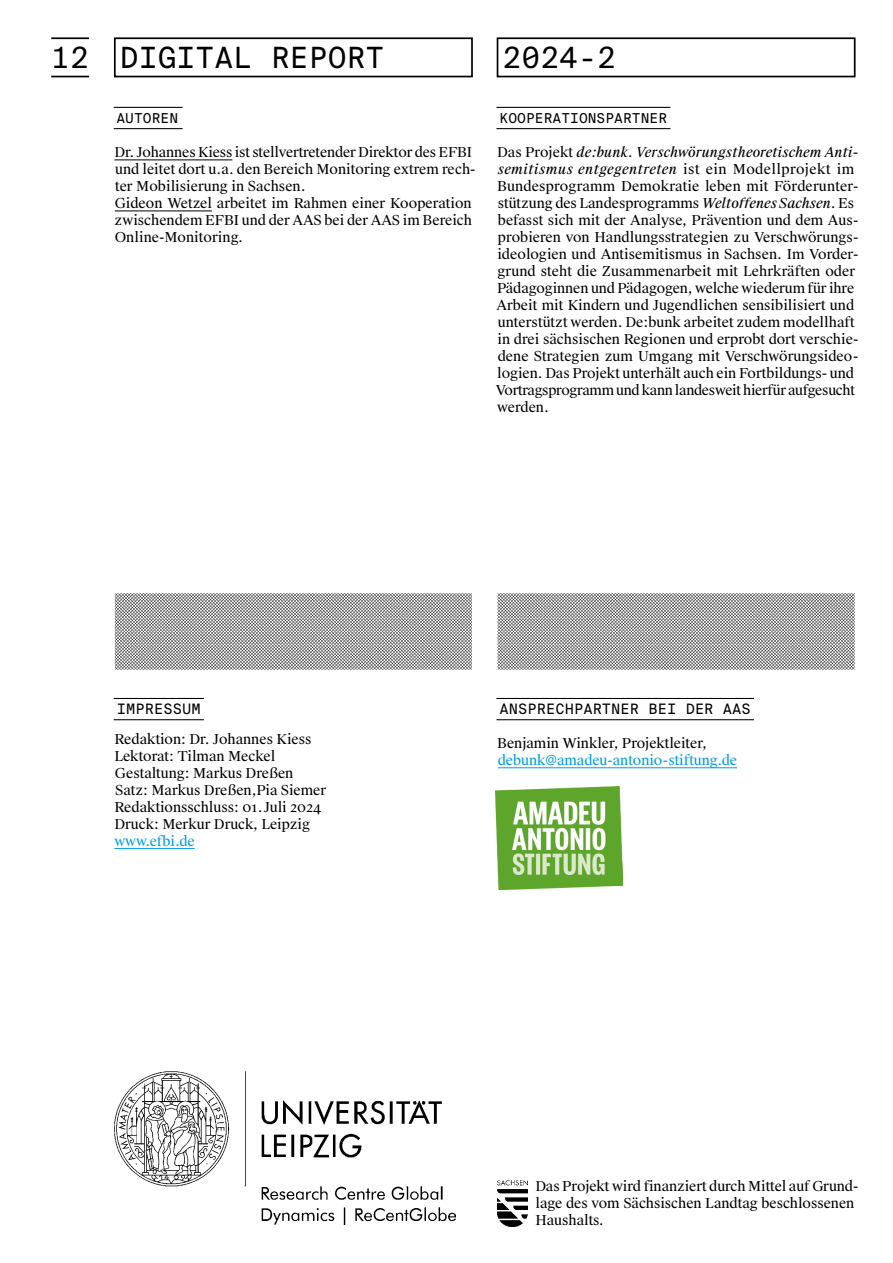
<style>
.page{position:relative;width:893px;height:1263px;background:#fff}
.page>*{position:absolute;margin:0;border:0;box-sizing:border-box;transform-origin:0 0}
.t1{font:29.25px "Suisse Intl Mono";color:#000}
.t2{font:14.4px "Suisse Intl Mono";color:#000}
.t3{font:13.65px/17px "Suisse Works";letter-spacing:-.005em;color:#000}
.t4{font:13.65px "Suisse Works";letter-spacing:-.005em;color:#009ddf}
.t5{font:13.65px "Suisse Intl Mono";color:#000}
.s1{font-style:italic}
</style>
<div class="page">
<hr style="left:114px;top:107px;width:69px;height:1px;background:#000">
<hr style="left:114px;top:128px;width:69px;height:1px;background:#000">
<hr style="left:114px;top:160px;width:118px;height:1px;background:#000">
<hr style="left:115px;top:211px;width:97px;height:1px;background:#000">
<hr style="left:496px;top:107px;width:174px;height:1px;background:#000">
<hr style="left:496px;top:128px;width:174px;height:1px;background:#000">
<div style="left:114px;top:37px;width:359px;height:40px;border:2px solid #000"></div>
<div style="left:497px;top:37px;width:358px;height:40px;border:2px solid #000"></div>
<hr style="left:51px;top:37px;width:38px;height:2px;background:#000">
<hr style="left:51px;top:76px;width:38px;height:1px;background:#000">
<hr style="left:114px;top:698px;width:90px;height:1px;background:#000">
<hr style="left:114px;top:719px;width:90px;height:1px;background:#000">
<hr style="left:114px;top:848px;width:81px;height:1px;background:#009ddf">
<hr style="left:496px;top:698px;width:258px;height:1px;background:#000">
<hr style="left:496px;top:719px;width:258px;height:1px;background:#000">
<hr style="left:498px;top:767px;width:239px;height:1px;background:#009ddf">
<img style="left:115px;top:1071px;width:340px;height:154px">
<img style="left:497px;top:1180px;width:30px;height:47px">
<svg style="left:497px;top:593px;width:358px;height:77px"></svg>
<svg style="left:115px;top:593px;width:357px;height:77px"></svg>
<img style="left:495px;top:787px;width:128px;height:102px">
<h1 class="t1" style="left:51px;top:41px;width:335px">12 DIGITAL REPORT</h1>
<h1 class="t1" style="left:503px;top:41px;width:115px">2024-2</h1>
<p class="t5" style="left:116px;top:111px;width:63px">AUTOREN</p>
<p class="t3" style="left:114px;top:144px;width:363px">Dr. Johannes Kiess ist stellvertretender Direktor des EFBI und leitet dort u.a. den Bereich Monitoring extrem rech&shy;ter Mobilisierung in Sachsen.<br>Gideon Wetzel arbeitet im Rahmen einer Kooperation zwischendem EFBI und der AAS bei der AAS im Bereich Online-Monitoring.</p>
<p class="t5" style="left:500px;top:111px;width:169px">KOOPERATIONSPARTNER</p>
<p class="t3" style="left:496px;top:144px;width:364px">Das Projekt <span class="s1">de:bunk. Verschwörungstheoretischem Anti&shy;semitismus entgegentreten</span> ist ein Modellprojekt im Bundesprogramm Demokratie leben mit Förderunter&shy;stützung des Landesprogramms <span class="s1">Weltoffenes Sachsen</span>. Es befasst sich mit der Analyse, Prävention und dem Aus&shy;probieren von Handlungsstrategien zu Verschwörungs&shy;ideologien und Antisemitismus in Sachsen. Im Vorder&shy;grund steht die Zusammenarbeit mit Lehrkräften oder Pädagoginnen und Pädagogen, welche wiederum für ihre Arbeit mit Kindern und Jugendlichen sensibilisiert und unterstützt werden. De:bunk arbeitet zudem modellhaft in drei sächsischen Regionen und erprobt dort verschie&shy;dene Strategien zum Umgang mit Verschwörungsideo&shy;logien. Das Projekt unterhält auch ein Fortbildungs- und Vortragsprogramm und kann landesweit hierfür aufgesucht werden.</p>
<p class="t2" style="left:117px;top:701px;width:85px">IMPRESSUM</p>
<p class="t3" style="left:114px;top:731px;width:213px">Redaktion: Dr. Johannes Kiess<br>Lektorat: Tilman Meckel<br>Gestaltung: Markus Dreßen<br>Satz: Markus Dreßen,Pia Siemer<br>Redaktionsschluss: 01. Juli 2024<br>Druck: Merkur Druck, Leipzig</p>
<p class="t4" style="left:114px;top:833px;width:82px">www.efbi.de</p>
<p class="t2" style="left:500px;top:701px;width:253px">ANSPRECHPARTNER BEI DER AAS</p>
<p class="t3" style="left:497px;top:735px;width:211px">Benjamin Winkler, Projektleiter,</p>
<p class="t4" style="left:498px;top:752px;width:241px">debunk@amadeu-antonio-stiftung.de</p>
<p class="t3" style="left:535px;top:1178px;width:324px">Das Projekt wird finanziert durch Mittel auf Grund&shy;lage des vom Sächsischen Landtag beschlossenen<br>Haushalts.</p>
</div>
